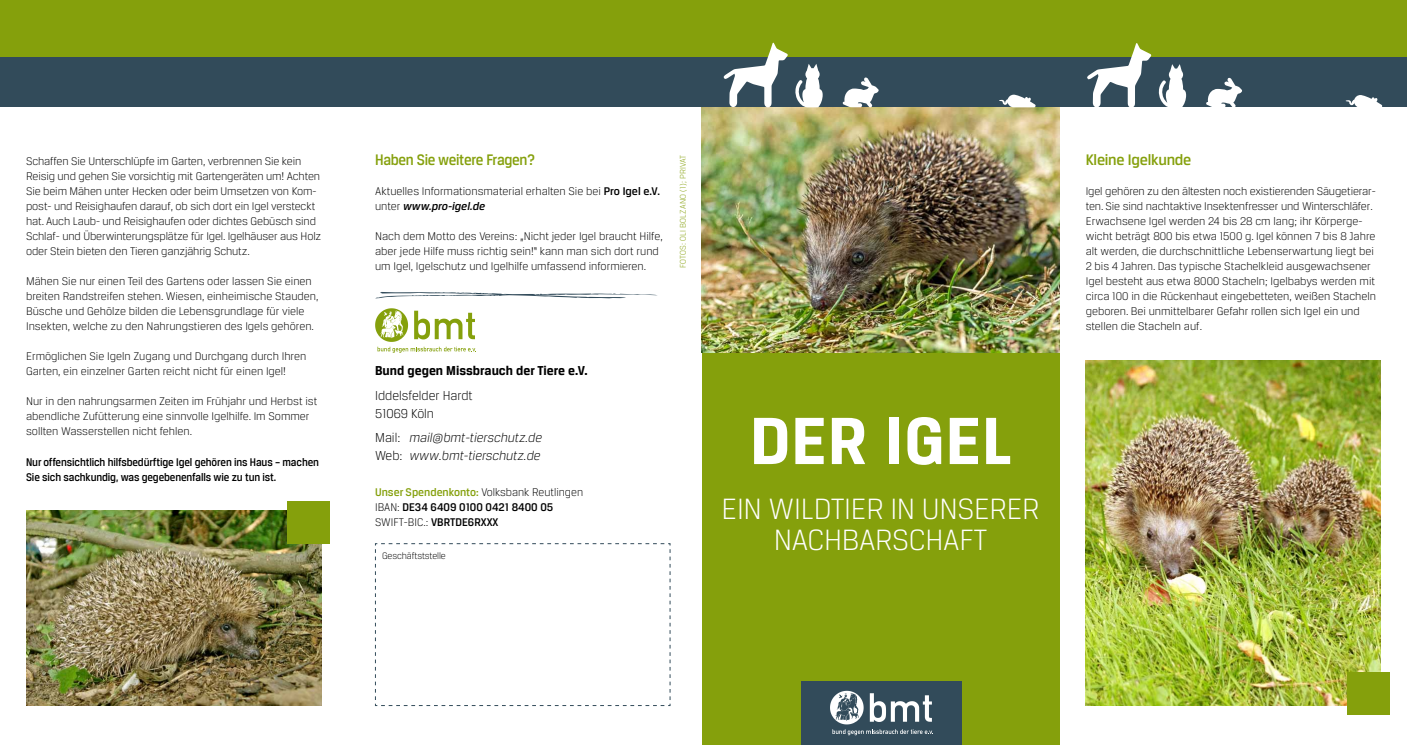
<style>
.page{position:relative;width:1407px;height:745px;background:#fff}
.page>*{position:absolute;margin:0;border:0;box-sizing:border-box;transform-origin:0 0}
.t1{font:700 71px "Breuer Text";letter-spacing:.01em;color:#fff}
.t2{font:300 31.25px/31.2px "Breuer Text";letter-spacing:-.01em;color:#fff;text-align:center}
.t3{font:500 16.25px "Breuer Text";letter-spacing:-.02em;color:#85a00c;scale:.92 1}
.t4{font:500 16.25px "Breuer Text";letter-spacing:-.02em;color:#85a00c}
.t5{font:italic 300 13.75px/17.5px "Breuer Text";color:#000}
.t6{font:700 13.75px "Breuer Text";color:#000}
.t7{font:300 13.75px/17.5px "Breuer Text";color:#000}
.t8{font:300 11.88px/15px "Breuer Text";color:#000}
.t9{font:500 11.88px/15px "Breuer Text";letter-spacing:-.01em;color:#000;scale:.92 1}
.t10{font:500 11.88px/15px "Breuer Text";letter-spacing:-.01em;color:#000}
.t11{font:300 10px "Breuer Text";letter-spacing:-.01em;color:#000}
.t12{font:300 8.75px "Breuer Text";letter-spacing:.02em;color:#85a00c}
.s1{font-weight:500}
.s2{font-weight:500;font-style:italic}
.s3{font-style:normal}
.s4{font-weight:500;color:#85a00c}
.s5{font-weight:300}
</style>
<div class="page">
<div style="left:702px;top:0;width:357px;height:744px;background:#85a00c"></div>
<div style="left:801px;top:680px;width:160px;height:64px;background:#324b5a"></div>
<svg style="left:830px;top:690px;width:103px;height:45px"></svg>
<img style="left:702px;top:107px;width:357px;height:245px">
<div style="left:0;top:0;width:1407px;height:70px;background:#85a00c"></div>
<div style="left:0;top:58px;width:1407px;height:49px;background:#324b5a"></div>
<svg style="left:375px;top:292px;width:282px;height:60px"></svg>
<svg style="left:375px;top:543px;width:296px;height:162px"></svg>
<svg style="left:1087px;top:43px;width:64px;height:64px"></svg>
<svg style="left:1158px;top:64px;width:28px;height:43px"></svg>
<svg style="left:1345px;top:95px;width:37px;height:12px"></svg>
<svg style="left:1206px;top:78px;width:36px;height:29px"></svg>
<svg style="left:723px;top:43px;width:65px;height:64px"></svg>
<svg style="left:795px;top:64px;width:27px;height:43px"></svg>
<svg style="left:999px;top:95px;width:36px;height:12px"></svg>
<svg style="left:842px;top:77px;width:37px;height:30px"></svg>
<img style="left:1085px;top:360px;width:296px;height:345px">
<div style="left:1347px;top:671px;width:42px;height:43px;background:#85a00c"></div>
<img style="left:26px;top:510px;width:295px;height:195px">
<div style="left:287px;top:501px;width:43px;height:43px;background:#85a00c"></div>
<p class="t8" style="left:26px;top:153px;width:297px">Schaffen Sie Unterschlüpfe im Garten, verbrennen Sie kein Reisig und gehen Sie vorsichtig mit Gartengeräten um! Achten Sie beim Mähen unter Hecken oder beim Umsetzen von Kom&shy;post- und Reisighaufen darauf, ob sich dort ein Igel versteckt hat. Auch Laub- und Reisighaufen oder dichtes Gebüsch sind Schlaf- und Überwinterungsplätze für Igel. Igelhäuser aus Holz oder Stein bieten den Tieren ganzjährig Schutz.</p>
<p class="t8" style="left:26px;top:273px;width:294px">Mähen Sie nur einen Teil des Gartens oder lassen Sie einen breiten Randstreifen stehen. Wiesen, einheimische Stauden, Büsche und Gehölze bilden die Lebensgrundlage für viele<br>I nsekten, welche zu den Nahrungstieren des Igels gehören.</p>
<p class="t8" style="left:26px;top:348px;width:282px">Ermöglichen Sie Igeln Zugang und Durchgang durch Ihren<br>Garten, ein einzelner Garten reicht nicht für einen Igel!</p>
<p class="t8" style="left:26px;top:393px;width:293px">Nur in den nahrungsarmen Zeiten im Frühjahr und Herbst ist abendliche Zufütterung eine sinnvolle Igelhilfe. I m Sommer sollten Wasserstellen nicht fehlen.</p>
<p class="t9" style="left:26px;top:453px;width:320px">Nur offensichtlich hilfsbedürftige Igel gehören ins Haus – machen<br>Sie sich sachkundig, was gegebenenfalls wie zu tun ist.</p>
<h3 class="t3" style="left:375px;top:151px;width:176px">Haben Sie weitere Fragen?</h3>
<p class="t8" style="left:375px;top:183px;width:286px">Aktuelles I nformationsmaterial erhalten Sie bei <span class="s1">Pro Igel e.V. </span>unter <span class="s2">www.pro-igel.de</span></p>
<p class="t8" style="left:375px;top:228px;width:289px">Nach dem Motto des Vereins: „Nicht jeder Igel braucht Hilfe, aber jede H ilfe muss richtig sein!“ kann man sich dort rund um Igel, Igelschutz und Igelhilfe umfassend informieren.</p>
<p class="t12" style="left:678px;top:268px;width:115px;rotate:-90deg">FOTOS: OLI BOLZANo (1); Privat</p>
<p class="t6" style="left:375px;top:363px;width:214px">Bund gegen Missbrauch der Tiere e.V.</p>
<p class="t7" style="left:375px;top:386px;width:99px">Iddelsfelder Hardt<br>51069 Köln</p>
<p class="t5" style="left:375px;top:428px;width:168px"><span class="s3">Mail:</span> mail@bmt-tierschutz.de<br><span class="s3">Web:</span> www.bmt-tierschutz.de</p>
<p class="t8" style="left:375px;top:483px;width:209px"><span class="s4">Unser Spendenkonto:</span> Volksbank Reutlingen<br>IBAN</p>
<p class="t10" style="left:375px;top:498px;width:180px;text-indent:22px"><span class="s5">:</span> DE34 6409 0100 0421 8400 05<br><span class="s5">SWIFT-BIC.:</span> VBRTDE6RXXX</p>
<p class="t11" style="left:382px;top:549px;width:65px">Geschäftststelle</p>
<h1 class="t1" style="left:750px;top:400px;width:263px">Der Igel</h1>
<h2 class="t2" style="left:721px;top:492px;width:320px">ein Wildtier in unserer<br>Nachbarschaft</h2>
<h3 class="t4" style="left:1085px;top:151px;width:107px">Kleine Igelkunde</h3>
<p class="t8" style="left:1085px;top:183px;width:292px">Igel gehören zu den ältesten noch existierenden Säugetierar&shy;ten. Sie sind nachtaktive I nsektenfresser und Winterschläfer.<br>Erwachsene Igel werden 24 bis 28 cm lang; ihr Körperge&shy;wicht beträgt 800 bis etwa 1500 g. Igel können 7 bis 8 Jahre alt werden, die durchschnittliche Lebenserwartung liegt bei 2 bis 4 Jahren. Das typische Stachelkleid ausgewachsener Igel besteht aus etwa 8000 Stacheln; Igelbabys werden mit circa 100 in die Rückenhaut eingebetteten, weißen Stacheln geboren. Bei unmittelbarer Gefahr rollen sich Igel ein und stellen die Stacheln auf.</p>
</div>
